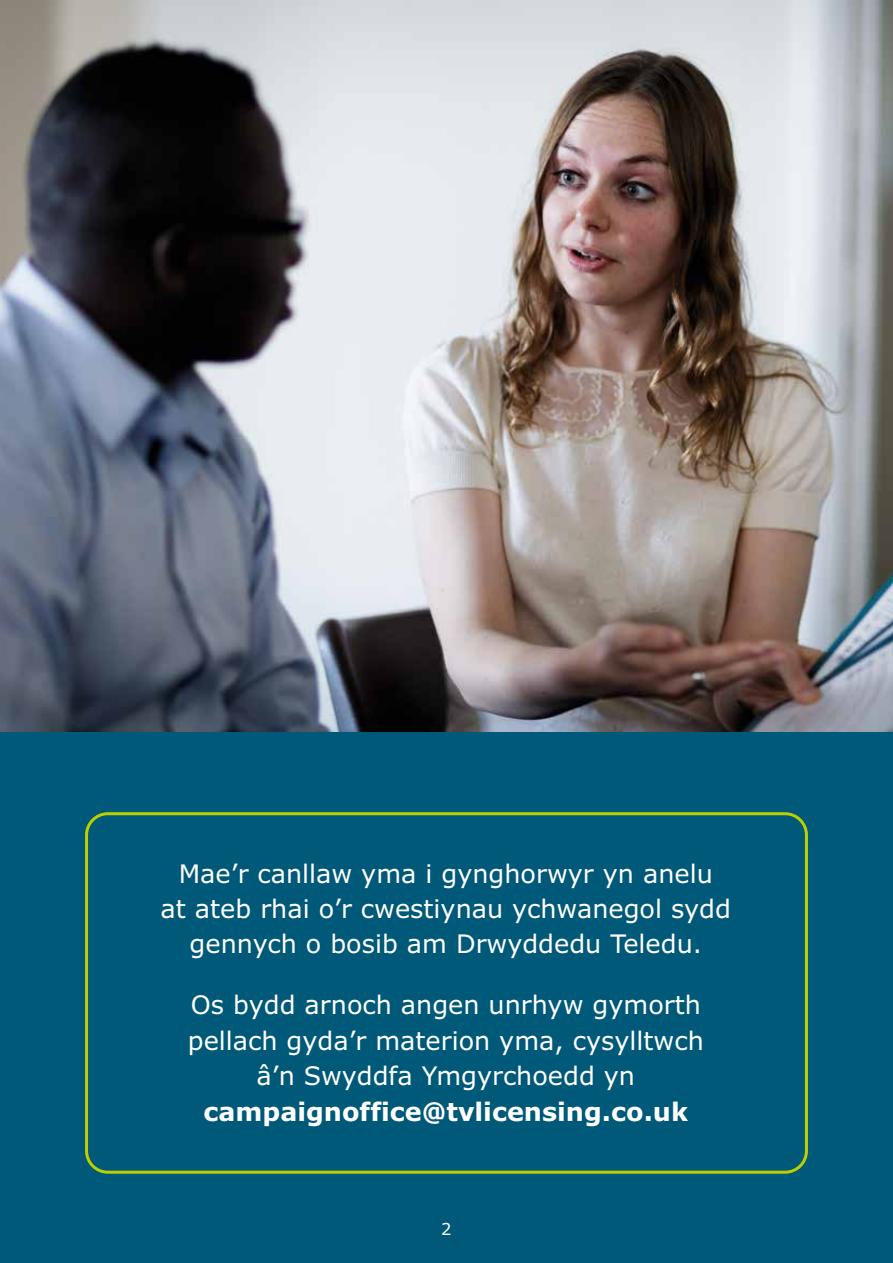
<style>
.page{position:relative;width:893px;height:1263px;background:#fff}
.page>*{position:absolute;margin:0;border:0;box-sizing:border-box;transform-origin:0 0}
.t1{font:25.5px/35.4px "Verdana";color:#fff;text-align:center}
.t2{font:700 25.5px "Verdana";color:#fff}
.t3{font:16.5px "Verdana";color:#fff}
</style>
<div class="page">
<div style="left:0;top:0;width:892px;height:1263px;background:#005979"></div>
<img style="left:0;top:0;width:892px;height:731px">
<div style="left:85px;top:812px;width:723px;height:362px;border:3px solid #bccf00;border-radius:21px"></div>
<p class="t1" style="left:161px;top:856px;width:572px">Mae’r canllaw yma i gynghorwyr yn anelu<br>at ateb rhai o’r cwestiynau ychwanegol sydd gennych o bosib am Drwyddedu Teledu.</p>
<p class="t1" style="left:188px;top:988px;width:517px">Os bydd arnoch angen unrhyw gymorth pellach gyda’r materion yma, cysylltwch â’n Swyddfa Ymgyrchoedd yn</p>
<p class="t2" style="left:204px;top:1095px;width:486px">campaignoffice@tvlicensing.co.uk</p>
<p class="t3" style="left:441px;top:1219px;width:12px">2</p>
</div>
